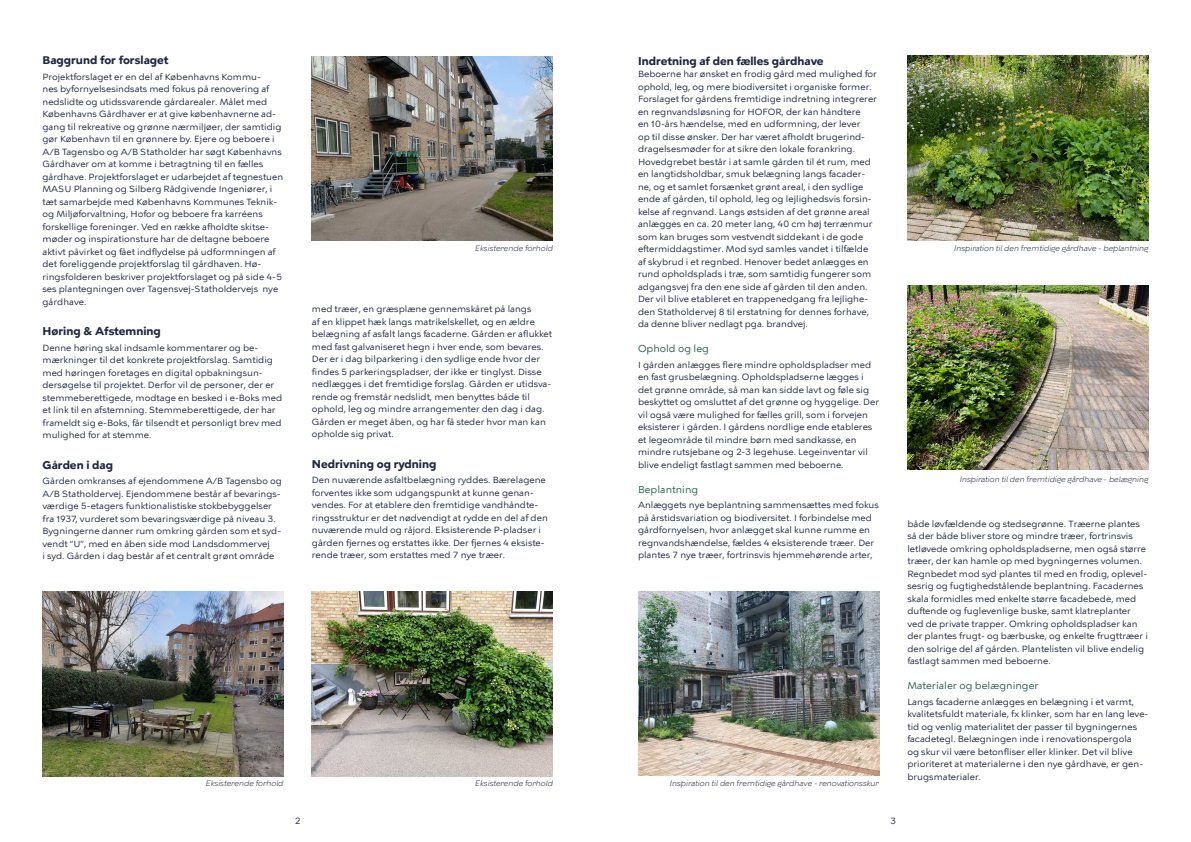
<style>
.page{position:relative;width:1191px;height:842px;background:#fff}
.page>*{position:absolute;margin:0;border:0;box-sizing:border-box;transform-origin:0 0}
.t1{font:700 11px "KBH Tekst";color:#202842}
.t2{font:10px "KBH Tekst";color:#295e4e}
.t3{font:9px/12.5px "KBH Tekst";color:#202842}
.t4{font:italic 300 8px "KBH";color:#202842}
</style>
<div class="page">
<img style="left:638px;top:592px;width:241px;height:183px">
<img style="left:907px;top:286px;width:241px;height:184px">
<img style="left:42px;top:592px;width:241px;height:184px">
<img style="left:312px;top:592px;width:241px;height:184px">
<img style="left:312px;top:57px;width:241px;height:184px">
<img style="left:907px;top:56px;width:241px;height:185px">
<p class="t1" style="left:43px;top:56px;width:128px">Baggrund for forslaget</p>
<p class="t3" style="left:43px;top:71px;width:242px">Projektforslaget er en del af Københavns Kommu-<br>nes byfornyelsesindsats med fokus på renovering af nedslidte og utidssvarende gårdarealer. Målet med Københavns Gårdhaver er at give københavnerne ad&shy;gang til rekreative og grønne nærmiljøer, der samtidig gør København til en grønnere by. Ejere og beboere i A/B Tagensbo og A/B Statholder har søgt Københavns Gårdhaver om at komme i betragtning til en fælles gårdhave. Projektforslaget er udarbejdet af tegnestuen MASU Planning og Silberg Rådgivende Ingeniører, i tæt samarbejde med Københavns Kommunes Teknik&shy;og Miljøforvaltning, Hofor og beboere fra karréens forskellige foreninger. Ved en række afholdte skitse&shy;møder og inspirationsture har de deltagne beboere aktivt påvirket og fået indflydelse på udformningen af det foreliggende projektforslag til gårdhaven. Hø&shy;ringsfolderen beskriver projektforslaget og på side 4-5 ses plantegningen over Tagensvej-Statholdervejs nye gårdhave.</p>
<p class="t1" style="left:43px;top:327px;width:120px">Høring &amp; Afstemning</p>
<p class="t3" style="left:43px;top:342px;width:241px">Denne høring skal indsamle kommentarer og be&shy;mærkninger til det konkrete projektforslag. Samtidig med høringen foretages en digital opbakningsun&shy;dersøgelse til projektet. Derfor vil de personer, der er stemmeberettigede, modtage en besked i e-Boks med et link til en afstemning. Stemmeberettigede, der har frameldt sig e-Boks, får tilsendt et personligt brev med mulighed for at stemme.</p>
<p class="t1" style="left:43px;top:460px;width:72px">Gården i dag</p>
<p class="t3" style="left:43px;top:476px;width:241px">Gården omkranses af ejendommene A/B Tagensbo og A/B Statholdervej. Ejendommene består af bevarings&shy;værdige 5-etagers funktionalistiske stokbebyggelser fra 1937, vurderet som bevaringsværdige på niveau 3.<br>Bygningerne danner rum omkring gården som et syd&shy;vendt ”U”, med en åben side mod Landsdommervej<br>i syd. Gården i dag består af et centralt grønt område</p>
<p class="t4" style="left:475px;top:245px;width:79px">Eksisterende forhold</p>
<p class="t3" style="left:312px;top:304px;width:241px">med træer, en græsplæne gennemskåret på langs<br>af en klippet hæk langs matrikelskellet, og en ældre belægning af asfalt langs facaderne. Gården er aflukket med fast galvaniseret hegn i hver ende, som bevares.<br>Der er i dag bilparkering i den sydlige ende hvor der findes 5 parkeringspladser, der ikke er tinglyst. Disse nedlægges i det fremtidige forslag. Gården er utidsva&shy;rende og fremstår nedslidt, men benyttes både til ophold, leg og mindre arrangementer den dag i dag.<br>Gården er meget åben, og har få steder hvor man kan opholde sig privat.</p>
<p class="t1" style="left:312px;top:460px;width:126px">Nedrivning og rydning</p>
<p class="t3" style="left:312px;top:475px;width:237px">Den nuværende asfaltbelægning ryddes. Bærelagene forventes ikke som udgangspunkt at kunne genan&shy;vendes. For at etablere den fremtidige vandhåndte&shy;ringsstruktur er det nødvendigt at rydde en del af den nuværende muld og råjord. Eksisterende P-pladser i gården fjernes og erstattes ikke. Der fjernes 4 eksiste&shy;rende træer, som erstattes med 7 nye træer.</p>
<p class="t4" style="left:206px;top:780px;width:79px">Eksisterende forhold</p>
<p class="t4" style="left:475px;top:780px;width:79px">Eksisterende forhold</p>
<p class="t1" style="left:638px;top:57px;width:187px">Indretning af den fælles gårdhave</p>
<p class="t3" style="left:638px;top:69px;width:240px">Beboerne har ønsket en frodig gård med mulighed for ophold, leg, og mere biodiversitet i organiske former.<br>Forslaget for gårdens fremtidige indretning integrerer en regnvandsløsning for HOFOR, der kan håndtere<br>en 10-års hændelse, med en udformning, der lever<br>op til disse ønsker. Der har været afholdt brugerind&shy;dragelsesmøder for at sikre den lokale forankring.<br>Hovedgrebet består i at samle gården til ét rum, med en langtidsholdbar, smuk belægning langs facader&shy;ne, og et samlet forsænket grønt areal, i den sydlige ende af gården, til ophold, leg og lejlighedsvis forsin&shy;kelse af regnvand. Langs østsiden af det grønne areal anlægges en ca. 20 meter lang, 40 cm høj terrænmur som kan bruges som vestvendt siddekant i de gode eftermiddagstimer. Mod syd samles vandet i tilfælde af skybrud i et regnbed. Henover bedet anlægges en rund opholdsplads i træ, som samtidig fungerer som adgangsvej fra den ene side af gården til den anden.<br>Der vil blive etableret en trappenedgang fra lejlighe&shy;den Statholdervej 8 til erstatning for dennes forhave, da denne bliver nedlagt pga. brandvej.</p>
<p class="t2" style="left:638px;top:345px;width:72px">Ophold og leg</p>
<p class="t3" style="left:638px;top:358px;width:242px">I gården anlægges flere mindre opholdspladser med en fast grusbelægning. Opholdspladserne lægges i det grønne område, så man kan sidde lavt og føle sig beskyttet og omsluttet af det grønne og hyggelige. Der vil også være mulighed for fælles grill, som i forvejen eksisterer i gården. I gårdens nordlige ende etableres et legeområde til mindre børn med sandkasse, en mindre rutsjebane og 2-3 legehuse. Legeinventar vil blive endeligt fastlagt sammen med beboerne.</p>
<p class="t2" style="left:638px;top:485px;width:62px">Beplantning</p>
<p class="t3" style="left:638px;top:500px;width:242px">Anlæggets nye beplantning sammensættes med fokus på årstidsvariation og biodiversitet. I forbindelse med gårdfornyelsen, hvor anlægget skal kunne rumme en regnvandshændelse, fældes 4 eksisterende træer. Der plantes 7 nye træer, fortrinsvis hjemmehørende arter,</p>
<p class="t4" style="left:670px;top:780px;width:211px">Inspiration til den fremtidige gårdhave - renovationsskur</p>
<p class="t4" style="left:954px;top:245px;width:196px">Inspiration til den fremtidige gårdhave - beplantning</p>
<p class="t4" style="left:959px;top:476px;width:190px">Inspiration til den fremtidige gårdhave - belægning</p>
<p class="t3" style="left:907px;top:518px;width:242px">både løvfældende og stedsegrønne. Træerne plantes så der både bliver store og mindre træer, fortrinsvis letløvede omkring opholdspladserne, men også større træer, der kan hamle op med bygningernes volumen.<br>Regnbedet mod syd plantes til med en frodig, oplevel&shy;sesrig og fugtighedstålende beplantning. Facadernes skala formidles med enkelte større facadebede, med duftende og fuglevenlige buske, samt klatreplanter ved de private trapper. Omkring opholdspladser kan der plantes frugt- og bærbuske, og enkelte frugttræer i den solrige del af gården. Plantelisten vil blive endelig fastlagt sammen med beboerne.</p>
<p class="t2" style="left:907px;top:682px;width:133px">Materialer og belægninger</p>
<p class="t3" style="left:907px;top:696px;width:242px">Langs facaderne anlægges en belægning i et varmt, kvalitetsfuldt materiale, fx klinker, som har en lang leve&shy;tid og venlig materialitet der passer til bygningernes facadetegl. Belægningen inde i renovationspergola<br>og skur vil være betonfliser eller klinker. Det vil blive prioriteret at materialerne i den nye gårdhave, er gen&shy;brugsmaterialer.</p>
<p class="t3" style="left:295px;top:815px;width:7px">2</p>
<p class="t3" style="left:890px;top:815px;width:7px">3</p>
</div>
